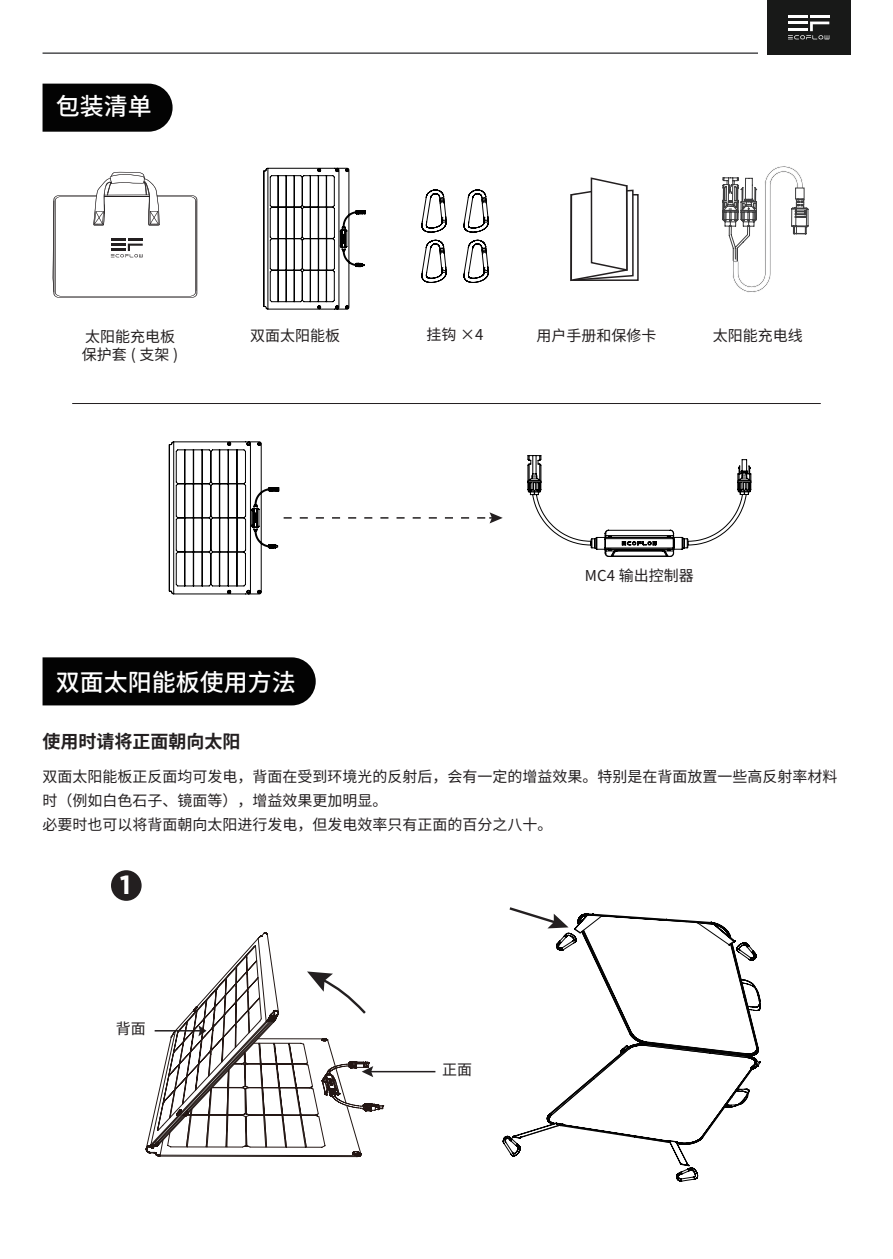
<style>
.page{position:relative;width:893px;height:1259px;background:#fff}
.page>*{position:absolute;margin:0;border:0;box-sizing:border-box;transform-origin:0 0}
.t1{font:700 26.4px "Gotham";color:#fff}
.t2{font:500 24px "Source Han Sans CN";color:#fff}
.t3{font:700 18px "Source Han Sans CN";color:#231f20}
.t4{font:15px/24px "Source Han Sans CN";color:#231f20}
</style>
<div class="page">
<hr style="left:43px;top:52px;width:807px;height:2px;background:#4d4e50">
<div style="left:759px;top:38px;width:101px;height:32px;background:#fff"></div>
<div style="left:767px;top:0;width:84px;height:54px;background:#181918"></div>
<svg style="left:788px;top:15px;width:41px;height:25px"></svg>
<div style="left:43px;top:84px;width:130px;height:48px;background:#030303"></div>
<div style="left:43px;top:657px;width:273px;height:48px;background:#030303"></div>
<div style="left:111px;top:870px;width:31px;height:31px;background:#231f20;border-radius:50%"></div>
<hr style="left:72px;top:403px;width:749px;height:1px;background:#231f20">
<svg style="left:169px;top:441px;width:334px;height:154px"></svg>
<svg style="left:527px;top:455px;width:225px;height:102px"></svg>
<hr style="left:371px;top:1071px;width:64px;height:1px;background:#231f20">
<svg style="left:502px;top:1135px;width:196px;height:47px"></svg>
<svg style="left:507px;top:907px;width:254px;height:259px"></svg>
<svg style="left:145px;top:932px;width:239px;height:225px"></svg>
<div style="left:570px;top:194px;width:69px;height:87px;border:2px solid #231f20"></div>
<svg style="left:570px;top:177px;width:64px;height:105px"></svg>
<svg style="left:53px;top:172px;width:144px;height:126px"></svg>
<svg style="left:263px;top:167px;width:103px;height:143px"></svg>
<svg style="left:421px;top:239px;width:26px;height:44px"></svg>
<svg style="left:421px;top:189px;width:26px;height:44px"></svg>
<svg style="left:463px;top:189px;width:26px;height:44px"></svg>
<svg style="left:463px;top:239px;width:26px;height:44px"></svg>
<svg style="left:722px;top:166px;width:87px;height:127px"></svg>
<p class="t2" style="left:56px;top:93px;width:97px">包装清单</p>
<p class="t4" style="left:85px;top:325px;width:91px">太阳能充电板</p>
<p class="t4" style="left:82px;top:343px;width:98px">保护套 ( 支架 )</p>
<p class="t4" style="left:427px;top:322px;width:59px">挂钩 ×4</p>
<p class="t4" style="left:250px;top:324px;width:91px">双面太阳能板</p>
<p class="t4" style="left:537px;top:324px;width:121px">用户手册和保修卡</p>
<p class="t4" style="left:713px;top:324px;width:91px">太阳能充电线</p>
<p class="t2" style="left:56px;top:668px;width:241px">双面太阳能板使用方法</p>
<p class="t4" style="left:585px;top:564px;width:110px">MC4 输出控制器</p>
<p class="t3" style="left:43px;top:731px;width:199px">使用时请将正面朝向太阳</p>
<p class="t4" style="left:43px;top:765px;width:797px">双面太阳能板正反面均可发电，背面在受到环境光的反射后，会有一定的增益效果。特别是在背面放置一些高反射率材料时（例如白色石子、镜面等），增益效果更加明显。</p>
<p class="t4" style="left:43px;top:813px;width:511px">必要时也可以将背面朝向太阳进行发电，但发电效率只有正面的百分之八十。</p>
<p class="t1" style="left:120px;top:867px;width:13px">1</p>
<p class="t4" style="left:116px;top:1016px;width:31px">背面</p>
<p class="t4" style="left:442px;top:1057px;width:31px">正面</p>
</div>
